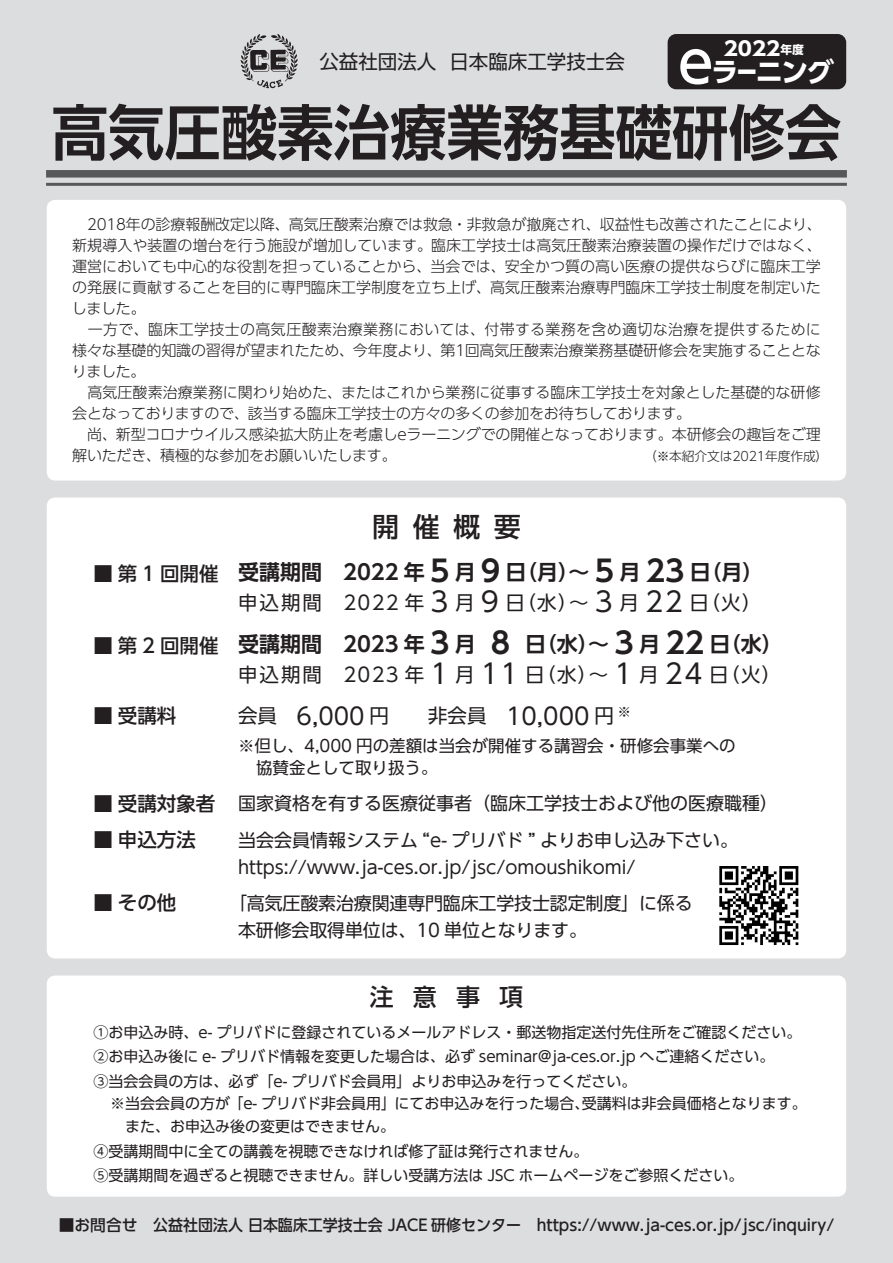
<style>
.page{position:relative;width:893px;height:1263px;background:#dcdddf}
.page>*{position:absolute;margin:0;border:0;box-sizing:border-box;transform-origin:0 0}
.タイトル{font:700 60px "UD Shin Go Pr 6 N De";color:#231f20;scale:.94 1}
.t1{font:700 27px "UD Shin Go Pr 6 N";letter-spacing:-.06em;color:#fff}
.t2{font:500 27px "UD Shin Go Pr 6 N";color:#231f20}
.t3{font:500 24px "UD Shin Go Pr 6 N";color:#231f20}
.受講期間{font:700 21px "UD Shin Go Pr 6 N De";color:#231f20}
.申込期間{font:19.5px "UD Shin Go Pr 6 N";letter-spacing:.085em;color:#231f20}
.開催概要_項目{font:500 19.5px "UD Shin Go Pr 6 N";color:#231f20}
.受講料{font:19.5px "UD Shin Go Pr 6 N";color:#231f20}
.t4{font:19.5px "Shin Go Pro";color:#231f20}
.t5{font:700 19.5px "UD Shin Go Pr 6 N";color:#fff;scale:1.1 1}
.開催概要_本文{font:18px "UD Shin Go Pr 6 N";color:#231f20}
.開催概要_本文-2{font:16.5px/22.5px "UD Shin Go Pr 6 N";color:#231f20}
.t6{font:500 15.75px "UD Shin Go Pr 6 N";color:#231f20}
.案内文{font:300 15px/21px "UD Shin Go Pr 6 N";letter-spacing:-.01em;color:#231f20;text-align:justify}
.注意事項_本文{font:15px/22.5px "UD Shin Go Pr 6 N";color:#231f20}
.案内文-2{font:300 12.75px "UD Shin Go Pr 6 N";letter-spacing:-.01em;color:#231f20}
.s1{font-size:11.7px}
.s2{font-weight:500;font-size:57px}
.s3{font-size:29.4px}
.s4{font-size:27.3px}
.s5{font-size:23.4px}
</style>
<div class="page">
<div style="left:46px;top:170px;width:801px;height:8px;background:#57585a"></div>
<hr style="left:46px;top:183px;width:801px;height:3px;background:#57585a">
<img style="left:240px;top:33px;width:58px;height:56px">
<div style="left:668px;top:34px;width:178px;height:55px;background:#231f20;border-radius:9px"></div>
<div style="left:47px;top:200px;width:799px;height:280px;background:#fff;border-radius:9px"></div>
<div style="left:47px;top:497px;width:799px;height:461px;background:#fff;border-radius:9px"></div>
<div style="left:47px;top:975px;width:799px;height:222px;background:#fff;border-radius:9px"></div>
<svg style="left:719px;top:866px;width:79px;height:79px"></svg>
<p class="t4" style="left:319px;top:46px;width:307px">公益社団法人 日本臨床工学技士会</p>
<p class="t5" style="left:724px;top:32px;width:74px">2022<span class="s1">年度</span></p>
<p class="t1" style="left:678px;top:50px;width:157px"><span class="s2">e</span>ラーニング</p>
<p class="タイトル" style="left:52px;top:84px;width:841px">高気圧酸素治療業務基礎研修会</p>
<p class="案内文" style="left:72px;top:214px;width:751px">　2018年の診療報酬改定以降、高気圧酸素治療では救急・非救急が撤廃され、収益性も改善されたことにより、新規導入や装置の増台を行う施設が増加しています。臨床工学技士は高気圧酸素治療装置の操作だけではなく、運営においても中心的な役割を担っていることから、当会では、安全かつ質の高い医療の提供ならびに臨床工学の発展に貢献することを目的に専門臨床工学制度を立ち上げ、高気圧酸素治療専門臨床工学技士制度を制定いたしました。</p>
<p class="案内文" style="left:72px;top:319px;width:750px">　一方で、臨床工学技士の高気圧酸素治療業務においては、付帯する業務を含め適切な治療を提供するために様々な基礎的知識の習得が望まれたため、今年度より、第1回高気圧酸素治療業務基礎研修会を実施することとなりました。</p>
<p class="案内文" style="left:72px;top:382px;width:750px">　高気圧酸素治療業務に関わり始めた、またはこれから業務に従事する臨床工学技士を対象とした基礎的な研修会となっておりますので、該当する臨床工学技士の方々の多くの参加をお待ちしております。</p>
<p class="案内文" style="left:72px;top:424px;width:750px">　尚、新型コロナウイルス感染拡大防止を考慮しeラーニングでの開催となっております。本研修会の趣旨をご理解いただき、積極的な参加をお願いいたします。</p>
<p class="案内文-2" style="left:644px;top:446px;width:186px">（※本紹介文は2021年度作成）</p>
<p class="t2" style="left:372px;top:505px;width:150px">開催概要</p>
<p class="開催概要_項目" style="left:94px;top:558px;width:126px">■第1回開催</p>
<p class="受講期間" style="left:238px;top:555px;width:527px">受講期間　2022 年 <span class="s3">5</span> 月 <span class="s3">9</span> 日（月）～ <span class="s3">5</span> 月 <span class="s3">23</span> 日（月）</p>
<p class="申込期間" style="left:238px;top:587px;width:525px">申込期間　2022 年 <span class="s4">3</span> 月 <span class="s4">9</span> 日（水）～ <span class="s4">3</span> 月 <span class="s4">22</span> 日（火）</p>
<p class="開催概要_項目" style="left:94px;top:630px;width:126px">■第2回開催</p>
<p class="受講期間" style="left:238px;top:627px;width:546px">受講期間　2023 年 <span class="s3">3</span> 月 <span class="s3">8</span> 日（水）～ <span class="s3">3</span> 月 <span class="s3">22</span> 日（水）</p>
<p class="申込期間" style="left:238px;top:659px;width:545px">申込期間　2023 年 <span class="s4">1</span> 月 <span class="s4">11</span> 日（水）～ <span class="s4">1</span> 月 <span class="s4">24</span> 日（火）</p>
<p class="開催概要_項目" style="left:94px;top:700px;width:84px">■ 受講料</p>
<p class="受講料" style="left:238px;top:700px;width:394px">会員　<span class="s5">6,000</span> 円　　非会員　<span class="s5">10,000</span> 円 <sup>※</sup></p>
<p class="開催概要_本文-2" style="left:256px;top:734px;width:481px;text-indent:-18px">※但し、4,000 円の差額は当会が開催する講習会・研修会事業への協賛金として取り扱う。</p>
<p class="開催概要_項目" style="left:94px;top:787px;width:123px">■ 受講対象者</p>
<p class="開催概要_本文" style="left:238px;top:789px;width:542px">国家資格を有する医療従事者（臨床工学技士および他の医療職種）</p>
<p class="開催概要_項目" style="left:94px;top:824px;width:104px">■ 申込方法</p>
<p class="開催概要_本文" style="left:238px;top:825px;width:501px">当会会員情報システム “e- プリバド ” よりお申し込み下さい。</p>
<p class="開催概要_本文" style="left:238px;top:852px;width:399px">https://www.ja-ces.or.jp/jsc/omoushikomi/</p>
<p class="開催概要_項目" style="left:94px;top:887px;width:84px">■ その他</p>
<p class="開催概要_本文" style="left:229px;top:889px;width:465px">「高気圧酸素治療関連専門臨床工学技士認定制度」に係る</p>
<p class="開催概要_本文" style="left:238px;top:916px;width:350px">本研修会取得単位は、10 単位となります。</p>
<p class="t3" style="left:370px;top:977px;width:155px">注意事項</p>
<p class="注意事項_本文" style="left:94px;top:1020px;width:709px">①お申込み時、e- プリバドに登録されているメールアドレス・郵送物指定送付先住所をご確認ください。</p>
<p class="注意事項_本文" style="left:94px;top:1045px;width:682px">②お申込み後に e- プリバド情報を変更した場合は、必ず seminar@ja-ces.or.jp へご連絡ください。</p>
<p class="注意事項_本文" style="left:110px;top:1069px;width:698px;text-indent:-16px">③当会会員の方は、必ず「e- プリバド会員用」よりお申込みを行ってください。<br>※当会会員の方が「e- プリバド非会員用」にてお申込みを行った場合、受講料は非会員価格となります。　また、お申込み後の変更はできません。</p>
<p class="注意事項_本文" style="left:94px;top:1139px;width:497px">④受講期間中に全ての講義を視聴できなければ修了証は発行されません。</p>
<p class="注意事項_本文" style="left:94px;top:1164px;width:651px">⑤受講期間を過ぎると視聴できません。詳しい受講方法は JSC ホームページをご参照ください。</p>
<p class="t6" style="left:59px;top:1212px;width:777px">■お問合せ　公益社団法人 日本臨床工学技士会 JACE 研修センター https://www.ja-ces.or.jp/jsc/inquiry/</p>
</div>
